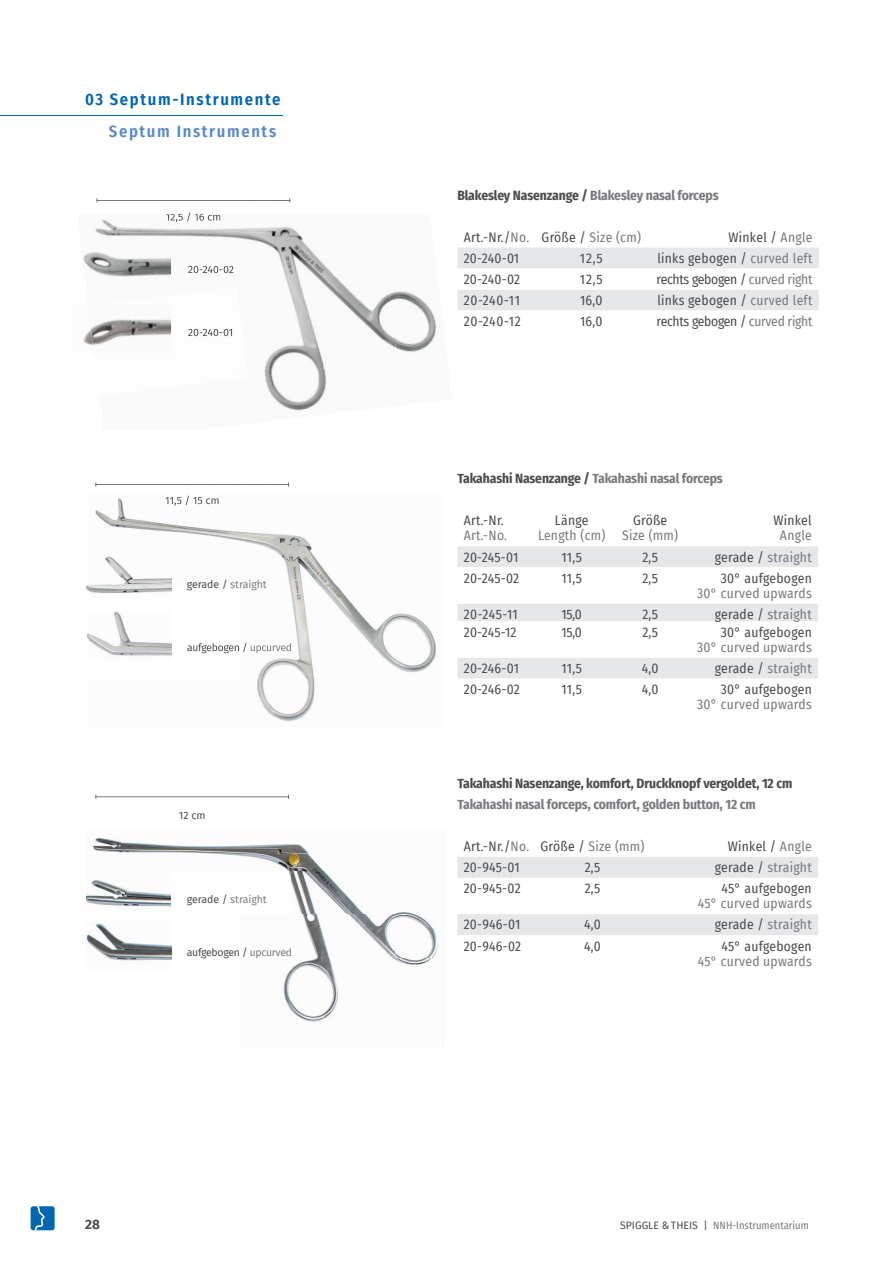
<style>
.page{position:relative;width:893px;height:1263px;background:#fff}
.page>*{position:absolute;margin:0;border:0;box-sizing:border-box;transform-origin:0 0}
.t1{font:600 16.5px "Fira Sans Condensed";letter-spacing:.1em;color:#0166b3}
.t2{font:600 16.5px "Fira Sans Condensed";letter-spacing:.1em;color:#5c8ac7}
.t3{font:13.5px "Fira Sans Condensed";letter-spacing:.02em;color:#4b4c4d}
.t4{font:13.5px "Fira Sans Condensed";letter-spacing:.02em;color:#797b7e}
.t5{font:700 13.5px "Fira Sans Condensed";letter-spacing:-.01em;color:#797b7e}
.t6{font:700 13.5px "Fira Sans Condensed";letter-spacing:-.01em;color:#4b4c4d}
.t7{font:13.5px "Fira Sans Condensed";letter-spacing:-.02em;color:#4b4c4d}
.t8{font:700 13.5px "Fira Sans";color:#4b4c4d}
.t9{font:10.5px "Fira Sans Condensed";color:#797b7e}
.t10{font:10.5px "Fira Sans";letter-spacing:-.03em;color:#4b4c4d}
.t11{font:10.5px "Fira Sans";color:#797b7e}
.s1{color:#4b4c4d}
.s2{color:#797b7e}
.s3{font-family:"Fira Sans";color:#4b4c4d}
</style>
<div class="page">
<svg style="left:457px;top:247px;width:362px;height:63px"></svg>
<div style="left:457px;top:546px;width:361px;height:21px;background:#e6e7e9"></div>
<svg style="left:457px;top:604px;width:361px;height:75px"></svg>
<svg style="left:457px;top:857px;width:361px;height:78px"></svg>
<hr style="left:97px;top:200px;width:193px;height:1px;background:#4b4c4d">
<hr style="left:0;top:116px;width:283px;height:1px;background:#0166b3">
<img style="left:91px;top:837px;width:234px;height:34px">
<img style="left:395px;top:908px;width:44px;height:57px">
<img style="left:171px;top:871px;width:224px;height:44px">
<img style="left:171px;top:915px;width:224px;height:109px">
<img style="left:171px;top:216px;width:57px;height:58px">
<img style="left:228px;top:226px;width:101px;height:47px">
<img style="left:397px;top:291px;width:40px;height:62px">
<img style="left:237px;top:269px;width:160px;height:91px">
<img style="left:264px;top:360px;width:66px;height:51px">
<img style="left:188px;top:329px;width:44px;height:7px">
<img style="left:188px;top:266px;width:45px;height:7px">
<img style="left:166px;top:215px;width:54px;height:7px">
<img style="left:83px;top:332px;width:5px;height:12px">
<img style="left:88px;top:319px;width:83px;height:26px">
<img style="left:83px;top:219px;width:88px;height:58px">
<svg style="left:166px;top:219px;width:5px;height:3px"></svg>
<hr style="left:96px;top:484px;width:193px;height:1px;background:#4b4c4d">
<hr style="left:96px;top:796px;width:193px;height:1px;background:#4b4c4d">
<img style="left:95px;top:495px;width:341px;height:227px">
<img style="left:187px;top:643px;width:60px;height:10px">
<img style="left:251px;top:643px;width:40px;height:10px">
<img style="left:165px;top:496px;width:54px;height:10px">
<img style="left:85px;top:552px;width:86px;height:45px">
<img style="left:86px;top:612px;width:85px;height:48px">
<img style="left:86px;top:922px;width:85px;height:39px">
<img style="left:86px;top:863px;width:85px;height:44px">
<svg style="left:31px;top:1206px;width:24px;height:24px"></svg>
<p class="t1" style="left:85px;top:86px;width:197px">03 Septum-Instrumente</p>
<p class="t2" style="left:109px;top:117px;width:169px">Septum Instruments</p>
<p class="t10" style="left:166px;top:209px;width:57px">12,5 / 16 cm</p>
<p class="t11" style="left:187px;top:576px;width:81px"><span class="s1">gerade /</span> straight</p>
<p class="t10" style="left:179px;top:807px;width:28px">12 cm</p>
<p class="t11" style="left:187px;top:891px;width:81px"><span class="s1">gerade /</span> straight</p>
<p class="t10" style="left:187px;top:944px;width:107px">aufgebogen / <span class="s2">upcurved</span></p>
<p class="t5" style="left:457px;top:184px;width:263px"><span class="s1">Blakesley Nasenzange /</span> Blakesley nasal forceps</p>
<p class="t3" style="left:464px;top:227px;width:179px">Art.-Nr./<span class="s2">No.</span> Größe / <span class="s2">Size (cm)</span></p>
<p class="t3" style="left:728px;top:227px;width:85px">Winkel / <span class="s2">Angle</span></p>
<p class="t3" style="left:464px;top:248px;width:57px">20-240-01</p>
<p class="t3" style="left:580px;top:248px;width:24px">12,5</p>
<p class="t3" style="left:657px;top:248px;width:157px">links gebogen / <span class="s2">curved left</span></p>
<p class="t3" style="left:464px;top:269px;width:58px">20-240-02</p>
<p class="t3" style="left:580px;top:269px;width:24px">12,5</p>
<p class="t7" style="left:657px;top:269px;width:157px">rechts gebogen / <span class="s2">curved right</span></p>
<p class="t3" style="left:464px;top:290px;width:58px">20-240-11</p>
<p class="t3" style="left:580px;top:290px;width:24px">16,0</p>
<p class="t3" style="left:657px;top:290px;width:157px">links gebogen / <span class="s2">curved left</span></p>
<p class="t3" style="left:464px;top:311px;width:59px">20-240-12</p>
<p class="t3" style="left:580px;top:311px;width:24px">16,0</p>
<p class="t7" style="left:657px;top:311px;width:157px">rechts gebogen / <span class="s2">curved right</span></p>
<p class="t5" style="left:457px;top:467px;width:267px"><span class="s1">Takahashi Nasenzange /</span> Takahashi nasal forceps</p>
<p class="t3" style="left:464px;top:510px;width:42px">Art.-Nr.</p>
<p class="t4" style="left:464px;top:525px;width:45px">Art.-No.</p>
<p class="t3" style="left:555px;top:510px;width:35px">Länge</p>
<p class="t4" style="left:538px;top:525px;width:69px">Length (cm)</p>
<p class="t3" style="left:633px;top:510px;width:36px">Größe</p>
<p class="t4" style="left:622px;top:525px;width:58px">Size (mm)</p>
<p class="t3" style="left:773px;top:510px;width:40px">Winkel</p>
<p class="t4" style="left:780px;top:525px;width:33px">Angle</p>
<p class="t3" style="left:464px;top:547px;width:56px">20-245-01</p>
<p class="t3" style="left:562px;top:547px;width:22px">11,5</p>
<p class="t3" style="left:642px;top:547px;width:17px">2,5</p>
<p class="t4" style="left:715px;top:547px;width:98px"><span class="s1">gerade /</span> straight</p>
<p class="t3" style="left:464px;top:568px;width:57px">20-245-02</p>
<p class="t3" style="left:562px;top:568px;width:22px">11,5</p>
<p class="t3" style="left:642px;top:568px;width:17px">2,5</p>
<p class="t3" style="left:721px;top:568px;width:92px">30° aufgebogen</p>
<p class="t4" style="left:697px;top:583px;width:116px">30° curved upwards</p>
<p class="t3" style="left:464px;top:604px;width:56px">20-245-11</p>
<p class="t3" style="left:562px;top:604px;width:22px">15,0</p>
<p class="t3" style="left:642px;top:604px;width:17px">2,5</p>
<p class="t4" style="left:715px;top:604px;width:98px"><span class="s1">gerade /</span> straight</p>
<p class="t3" style="left:464px;top:622px;width:54px">20-245-12</p>
<p class="t3" style="left:562px;top:622px;width:22px">15,0</p>
<p class="t3" style="left:642px;top:622px;width:17px">2,5</p>
<p class="t3" style="left:721px;top:622px;width:92px">30° aufgebogen</p>
<p class="t4" style="left:697px;top:637px;width:116px">30° curved upwards</p>
<p class="t3" style="left:464px;top:658px;width:57px">20-246-01</p>
<p class="t3" style="left:562px;top:658px;width:22px">11,5</p>
<p class="t3" style="left:642px;top:658px;width:18px">4,0</p>
<p class="t4" style="left:715px;top:658px;width:98px"><span class="s1">gerade /</span> straight</p>
<p class="t3" style="left:464px;top:679px;width:58px">20-246-02</p>
<p class="t3" style="left:562px;top:679px;width:22px">11,5</p>
<p class="t3" style="left:642px;top:679px;width:18px">4,0</p>
<p class="t3" style="left:721px;top:679px;width:92px">30° aufgebogen</p>
<p class="t4" style="left:697px;top:694px;width:116px">30° curved upwards</p>
<p class="t6" style="left:457px;top:772px;width:337px">Takahashi Nasenzange, komfort, Druckknopf vergoldet, 12 cm</p>
<p class="t5" style="left:457px;top:793px;width:300px">Takahashi nasal forceps, comfort, golden button, 12 cm</p>
<p class="t3" style="left:464px;top:836px;width:182px">Art.-Nr./<span class="s2">No.</span> Größe / <span class="s2">Size (mm)</span></p>
<p class="t3" style="left:728px;top:836px;width:85px">Winkel / <span class="s2">Angle</span></p>
<p class="t3" style="left:464px;top:857px;width:57px">20-945-01</p>
<p class="t3" style="left:585px;top:857px;width:17px">2,5</p>
<p class="t4" style="left:715px;top:857px;width:98px"><span class="s1">gerade /</span> straight</p>
<p class="t3" style="left:464px;top:878px;width:58px">20-945-02</p>
<p class="t3" style="left:585px;top:878px;width:17px">2,5</p>
<p class="t3" style="left:721px;top:878px;width:92px">45° aufgebogen</p>
<p class="t4" style="left:698px;top:893px;width:115px">45° curved upwards</p>
<p class="t3" style="left:464px;top:914px;width:58px">20-946-01</p>
<p class="t3" style="left:584px;top:914px;width:18px">4,0</p>
<p class="t4" style="left:715px;top:914px;width:98px"><span class="s1">gerade /</span> straight</p>
<p class="t3" style="left:464px;top:936px;width:59px">20-946-02</p>
<p class="t3" style="left:584px;top:936px;width:18px">4,0</p>
<p class="t3" style="left:721px;top:936px;width:92px">45° aufgebogen</p>
<p class="t4" style="left:698px;top:951px;width:115px">45° curved upwards</p>
<p class="t8" style="left:85px;top:1212px;width:16px">28</p>
<p class="t9" style="left:620px;top:1217px;width:190px"><span class="s3">SPIGGLE &amp; THEIS |</span> NNH-Instrumentarium</p>
</div>
